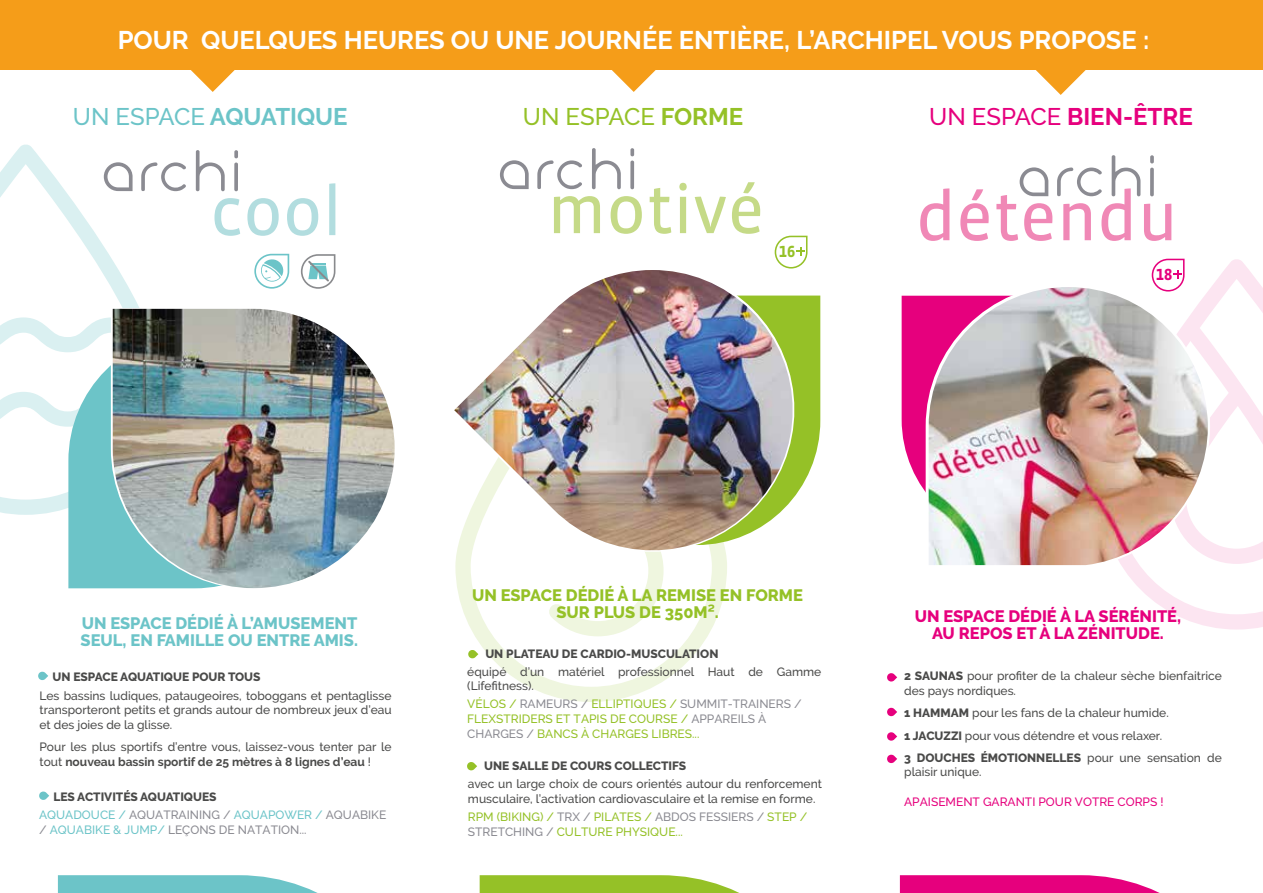
<style>
.page{position:relative;width:1263px;height:893px;background:#fff}
.page>*{position:absolute;margin:0;border:0;box-sizing:border-box;transform-origin:0 0}
.t1{font:700 25.5px "Raleway";color:#fff}
.t2{font:700 24px "Raleway";color:#6cc4c8}
.t3{font:700 24px "Raleway";color:#e6007d}
.t4{font:500 24px "Raleway";color:#95c127}
.t5{font:800 16.5px/16.5px "Raleway";color:#6cc4c8}
.t6{font:800 16.5px/16.5px "Raleway";color:#e6007d;text-align:center}
.t7{font:800 16.5px/16.5px "Raleway";color:#95c127;text-align:center}
.t8{font:700 16.5px "Vista Sans Alt";color:#95c127}
.t9{font:700 16.5px "Vista Sans Alt";color:#e6007d}
.t10{font:500 12px/14.4px "Raleway";color:#4a4a49}
.t11{font:500 12px/15px "Raleway";color:#95c127}
.t12{font:800 12px "Raleway";color:#4a4a49}
.t13{font:500 12px/15px "Raleway";color:#8b8b92}
.t14{font:500 12px "Raleway";color:#e6007d}
.s1{font-weight:500}
.s2{font-weight:700}
.s3{color:#6cc4c8}
.s4{color:#8b8b92}
.s5{font-weight:800}
</style>
<div class="page">
<svg style="left:0;top:144px;width:139px;height:371px"></svg>
<svg style="left:68px;top:333px;width:43px;height:255px;fill:#6cc4c8"></svg>
<div style="left:0;top:0;width:1263px;height:70px;background:#f59d19"></div>
<svg style="left:191px;top:70px;width:44px;height:22px"></svg>
<svg style="left:612px;top:70px;width:44px;height:22px"></svg>
<svg style="left:1036px;top:70px;width:50px;height:25px"></svg>
<svg style="left:920px;top:155px;width:251px;height:86px"></svg>
<svg style="left:1123px;top:258px;width:140px;height:371px"></svg>
<svg style="left:902px;top:296px;width:24px;height:197px;background:#e91f8c"></svg>
<svg style="left:926px;top:284px;width:284px;height:284px"></svg>
<svg style="left:58px;top:875px;width:260px;height:18px;background:#7ccace"></svg>
<svg style="left:480px;top:875px;width:259px;height:18px;background:#a0c73e"></svg>
<svg style="left:900px;top:875px;width:260px;height:18px;background:#e81c8b"></svg>
<img style="left:929px;top:287px;width:279px;height:278px">
<svg style="left:141px;top:162px;width:45px;height:29px"></svg>
<svg style="left:104px;top:162px;width:29px;height:29px"></svg>
<svg style="left:196px;top:150px;width:139px;height:86px"></svg>
<svg style="left:254px;top:254px;width:35px;height:35px"></svg>
<svg style="left:301px;top:254px;width:34px;height:35px"></svg>
<svg style="left:39px;top:791px;width:10px;height:9px"></svg>
<svg style="left:500px;top:160px;width:29px;height:29px"></svg>
<svg style="left:537px;top:148px;width:223px;height:86px"></svg>
<svg style="left:455px;top:566px;width:272px;height:136px"></svg>
<svg style="left:548px;top:566px;width:122px;height:70px"></svg>
<svg style="left:468px;top:649px;width:10px;height:10px"></svg>
<svg style="left:808px;top:296px;width:12px;height:179px;background:#9fc73b"></svg>
<img style="left:454px;top:254px;width:354px;height:312px">
<img style="left:553px;top:270px;width:253px;height:284px">
<svg style="left:775px;top:236px;width:32px;height:33px"></svg>
<svg style="left:1152px;top:259px;width:32px;height:33px"></svg>
<svg style="left:467px;top:762px;width:10px;height:9px"></svg>
<svg style="left:38px;top:671px;width:10px;height:9px"></svg>
<img style="left:113px;top:309px;width:282px;height:279px">
<svg style="left:887px;top:673px;width:10px;height:9px"></svg>
<svg style="left:887px;top:707px;width:10px;height:10px"></svg>
<svg style="left:887px;top:732px;width:10px;height:9px"></svg>
<svg style="left:887px;top:754px;width:10px;height:9px"></svg>
<h1 class="t1" style="left:118px;top:25px;width:1033px">POUR QUELQUES HEURES OU UNE JOURNÉE ENTIÈRE, L’ARCHIPEL VOUS PROPOSE :</h1>
<h2 class="t2" style="left:73px;top:103px;width:276px"><span class="s1">UN ESPACE</span> AQUATIQUE</h2>
<h2 class="t4" style="left:523px;top:102px;width:222px">UN ESPACE <span class="s2">FORME</span></h2>
<h2 class="t3" style="left:929px;top:103px;width:265px"><span class="s1">UN ESPACE</span> BIEN-ÊTRE</h2>
<h3 class="t8" style="left:779px;top:243px;width:18px">16</h3>
<h3 class="t9" style="left:1156px;top:266px;width:18px">18</h3>
<h3 class="t5" style="left:81px;top:615px;width:279px">UN ESPACE DÉDIÉ À L’AMUSEMENT<br>SEUL, EN FAMILLE OU ENTRE AMIS.</h3>
<p class="t12" style="left:52px;top:670px;width:210px">UN ESPACE AQUATIQUE POUR TOUS</p>
<p class="t10" style="left:40px;top:688px;width:353px;text-align:justify">Les bassins ludiques, pataugeoires, toboggans et pentaglisse transporteront petits et grands autour de nombreux jeux d’eau et des joies de la glisse.</p>
<p class="t10" style="left:40px;top:740px;width:353px">Pour les plus sportifs d’entre vous, laissez-vous tenter par le tout <span class="s2">nouveau bassin sportif de 25 mètres à 8 lignes d’eau</span> !</p>
<p class="t12" style="left:53px;top:790px;width:164px">LES ACTIVITÉS AQUATIQUES</p>
<p class="t13" style="left:39px;top:807px;width:349px"><span class="s3">AQUADOUCE /</span> AQUATRAINING / <span class="s3">AQUAPOWER /</span> AQUABIKE / <span class="s3">AQUABIKE &amp; JUMP/</span> LEÇONS DE NATATION...</p>
<h3 class="t7" style="left:472px;top:587px;width:332px">UN ESPACE DÉDIÉ À LA REMISE EN FORME<br>SUR PLUS DE 350M².</h3>
<p class="t12" style="left:485px;top:647px;width:235px">UN PLATEAU DE CARDIO-MUSCULATION</p>
<p class="t10" style="left:467px;top:664px;width:355px">équipé d’un matériel professionnel Haut de Gamme (Lifefitness).</p>
<p class="t11" style="left:467px;top:696px;width:336px">VÉLOS / <span class="s4">RAMEURS /</span> ELLIPTIQUES / <span class="s4">SUMMIT-TRAINERS /<br></span>FLEXSTRIDERS ET TAPIS DE COURSE / <span class="s4">APPAREILS À<br>CHARGES /</span> BANCS À CHARGES LIBRES...</p>
<p class="t12" style="left:484px;top:759px;width:203px">UNE SALLE DE COURS COLLECTIFS</p>
<p class="t10" style="left:468px;top:777px;width:355px">avec un large choix de cours orientés autour du renforcement musculaire, l’activation cardiovasculaire et la remise en forme.</p>
<p class="t11" style="left:468px;top:809px;width:341px">RPM (BIKING) / <span class="s4">TRX /</span> PILATES / <span class="s4">ABDOS FESSIERS /</span> STEP /<br><span class="s4">STRETCHING /</span> CULTURE PHYSIQUE...</p>
<h3 class="t6" style="left:915px;top:608px;width:268px">UN ESPACE DÉDIÉ À LA SÉRÉNITÉ,<br>AU REPOS ET À LA ZÉNITUDE.</h3>
<p class="t10" style="left:904px;top:669px;width:319px"><span class="s5">2 SAUNAS</span> pour profiter de la chaleur sèche bienfaitrice des pays nordiques.</p>
<p class="t10" style="left:904px;top:702px;width:319px;line-height:22.5px"><span class="s5">1 HAMMAM</span> pour les fans de la chaleur humide.<br><span class="s5">1 JACUZZI</span> pour vous détendre et vous relaxer.<br><span class="s5">3 DOUCHES ÉMOTIONNELLES</span> pour une sensation de</p>
<p class="t10" style="left:904px;top:765px;width:79px">plaisir unique.</p>
<p class="t14" style="left:904px;top:795px;width:261px">APAISEMENT GARANTI POUR VOTRE CORPS !</p>
</div>
